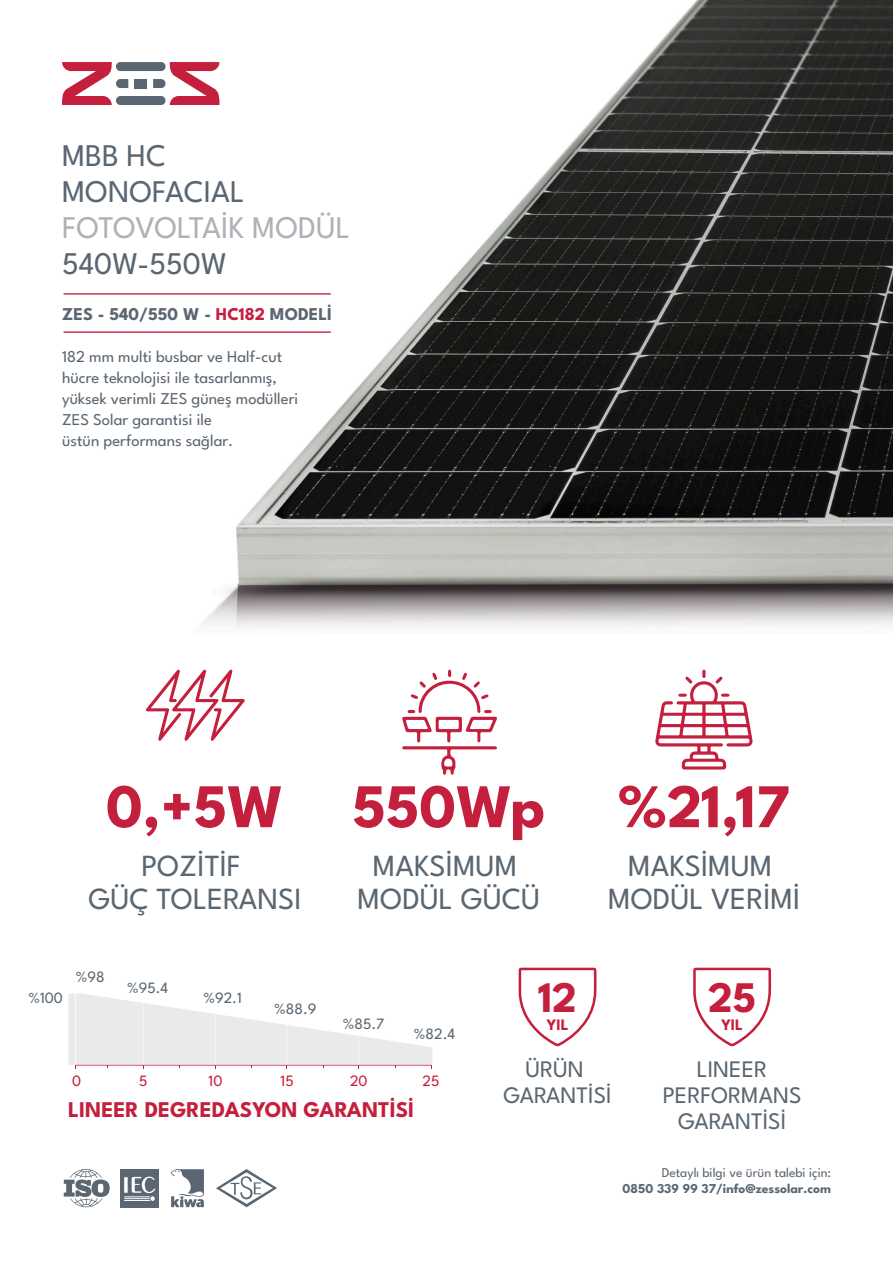
<style>
.page{position:relative;width:893px;height:1263px;background:#fff}
.page>*{position:absolute;margin:0;border:0;box-sizing:border-box;transform-origin:0 0}
.t1{font:700 61.95px "League Spartan";color:#c51f3e}
.t2{font:700 43.5px "League Spartan";color:#c51f3e}
.t3{font:31.5px/36px "League Spartan";color:#5a6671}
.t4{font:31.5px "League Spartan";color:#b0b1b7}
.t5{font:30.75px/33.8px "League Spartan";color:#5a6671;text-align:center}
.t6{font:23.7px/26px "League Spartan";color:#5a6671;text-align:center}
.t7{font:700 22.5px "League Spartan";color:#c51f3e}
.t8{font:700 18px "League Spartan";color:#5b6671}
.t9{font:16.5px/21px "League Spartan";color:#5a6671}
.t10{font:700 15.9px "League Spartan";color:#c51f3e}
.t11{font:15.75px "League Spartan";color:#5a6671}
.t12{font:15.75px "League Spartan";color:#c51f3e}
.t13{font:13.5px "League Spartan";color:#5a6671}
.t14{font:700 13.5px "League Spartan";color:#5a6671}
.s1{color:#c41f3e}
</style>
<div class="page">
<img style="left:63px;top:0;width:830px;height:670px">
<hr style="left:64px;top:293px;width:267px;height:2px;background:#c41f3e">
<hr style="left:64px;top:331px;width:267px;height:2px;background:#c41f3e">
<svg style="left:519px;top:968px;width:77px;height:78px"></svg>
<svg style="left:693px;top:968px;width:78px;height:78px"></svg>
<svg style="left:68px;top:994px;width:364px;height:75px"></svg>
<svg style="left:146px;top:669px;width:99px;height:72px"></svg>
<svg style="left:402px;top:670px;width:95px;height:105px"></svg>
<svg style="left:655px;top:670px;width:98px;height:99px"></svg>
<svg style="left:62px;top:62px;width:158px;height:43px"></svg>
<div style="left:135px;top:79px;width:12px;height:9px;background:#5a6671"></div>
<svg style="left:64px;top:1169px;width:46px;height:39px"></svg>
<div style="left:120px;top:1169px;width:38px;height:38px;background:#5a6671"></div>
<svg style="left:124px;top:1176px;width:31px;height:25px"></svg>
<svg style="left:216px;top:1169px;width:61px;height:38px"></svg>
<svg style="left:171px;top:1169px;width:33px;height:38px"></svg>
<h3 class="t3" style="left:62px;top:135px;width:184px">MBB HC<br>MONOFACIAL</h3>
<h3 class="t4" style="left:62px;top:204px;width:290px">FOTOVOLTAİK MODÜL</h3>
<h3 class="t3" style="left:62px;top:243px;width:167px">540W-550W</h3>
<p class="t8" style="left:62px;top:300px;width:272px">ZES - 540/550 W - <span class="s1">HC182</span> MODELİ</p>
<p class="t9" style="left:62px;top:344px;width:238px">182 mm multi busbar ve Half-cut hücre teknolojisi ile tasarlanmış, yüksek verimli ZES güneş modülleri<br>ZES Solar garantisi ile<br>üstün performans sağlar.</p>
<h1 class="t1" style="left:106px;top:758px;width:179px">0,+5W</h1>
<h3 class="t5" style="left:88px;top:846px;width:215px">POZİTİF<br>GÜÇ TOLERANSI</h3>
<p class="t11" style="left:28px;top:985px;width:36px">%100</p>
<p class="t11" style="left:76px;top:965px;width:30px">%98</p>
<p class="t11" style="left:127px;top:975px;width:43px">%95.4</p>
<p class="t11" style="left:203px;top:986px;width:40px">%92.1</p>
<p class="t11" style="left:274px;top:997px;width:44px">%88.9</p>
<h1 class="t1" style="left:352px;top:758px;width:194px">550Wp</h1>
<h3 class="t5" style="left:358px;top:846px;width:184px">MAKSİMUM<br>MODÜL GÜCÜ</h3>
<p class="t11" style="left:343px;top:1012px;width:43px">%85.7</p>
<p class="t11" style="left:414px;top:1022px;width:43px">%82.4</p>
<h2 class="t2" style="left:538px;top:964px;width:41px">12</h2>
<p class="t10" style="left:547px;top:1012px;width:23px">YIL</p>
<h1 class="t1" style="left:618px;top:758px;width:174px">%21,17</h1>
<h3 class="t5" style="left:608px;top:846px;width:194px">MAKSİMUM<br>MODÜL VERİMİ</h3>
<h2 class="t2" style="left:708px;top:964px;width:50px">25</h2>
<p class="t10" style="left:721px;top:1012px;width:23px">YIL</p>
<p class="t12" style="left:72px;top:1068px;width:11px">0</p>
<p class="t12" style="left:139px;top:1068px;width:10px">5</p>
<p class="t12" style="left:209px;top:1068px;width:15px">10</p>
<p class="t12" style="left:281px;top:1068px;width:15px">15</p>
<p class="t12" style="left:350px;top:1068px;width:19px">20</p>
<p class="t12" style="left:422px;top:1068px;width:18px">25</p>
<h3 class="t7" style="left:68px;top:1092px;width:348px">LINEER DEGREDASYON GARANTİSİ</h3>
<h3 class="t6" style="left:503px;top:1054px;width:110px">ÜRÜN<br>GARANTİSİ</h3>
<h3 class="t6" style="left:663px;top:1054px;width:140px">LINEER<br>PERFORMANS<br>GARANTİSİ</h3>
<p class="t13" style="left:662px;top:1162px;width:171px">Detaylı bilgi ve ürün talebi için:</p>
<p class="t14" style="left:623px;top:1178px;width:210px">0850 339 99 37/info@zessolar.com</p>
</div>
